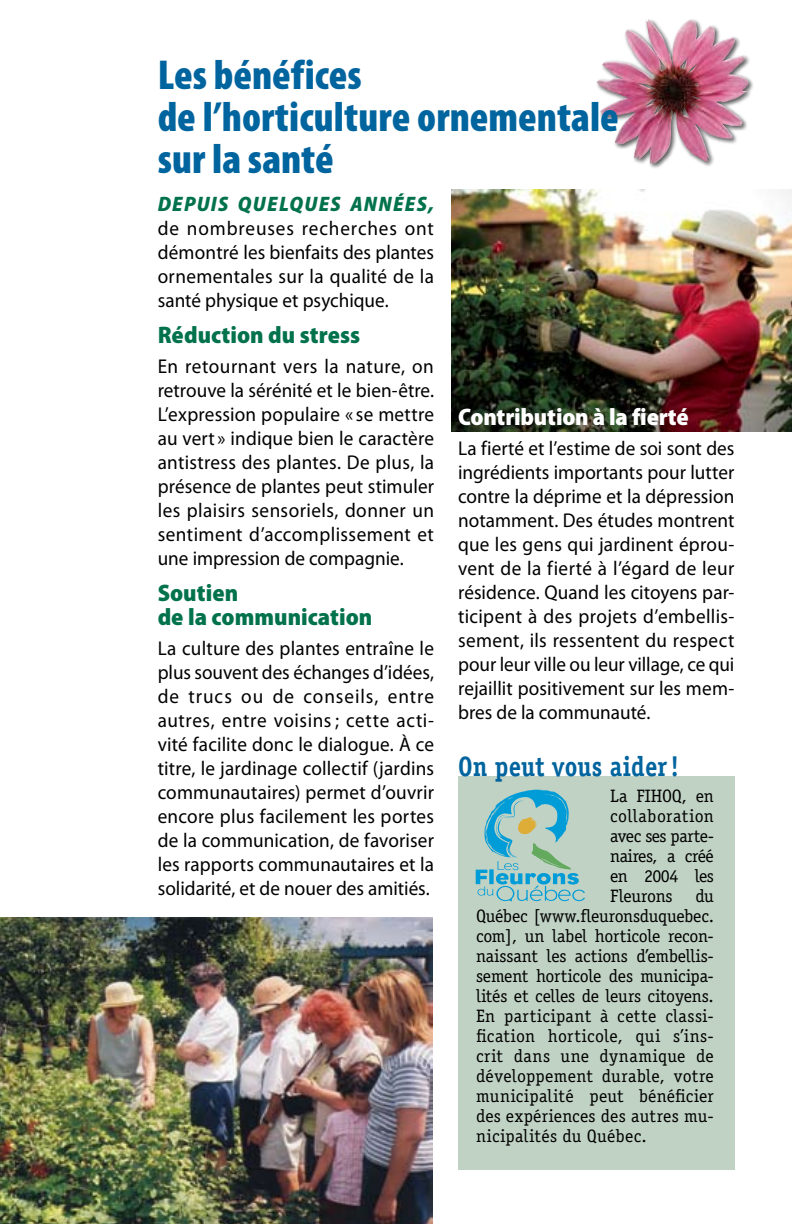
<style>
.page{position:relative;width:792px;height:1224px;background:#fff}
.page>*{position:absolute;margin:0;border:0;box-sizing:border-box;transform-origin:0 0}
.t1{font:900 condensed 42px/42px "Myriad Pro";color:#00649e}
.t2{font:700 28px "Officina Serif";letter-spacing:.005em;color:#00649e;scale:.88 1}
.t3{font:900 semi-condensed 24px/24px "Myriad Pro";color:#02724d}
.t4{font:900 semi-condensed 24px "Myriad Pro";letter-spacing:-.01em;color:#fff}
.t5{font:italic 900 semi-condensed 21px "Myriad Pro";letter-spacing:.06em;color:#02724d}
.t6{font:20px/24px "Myriad Pro";color:#000;text-align:justify;scale:.96 1}
.t7{font:18px/20px "Officina Serif";letter-spacing:.005em;color:#000;text-align:justify}
</style>
<div class="page">
<img style="left:451px;top:190px;width:341px;height:241px">
<div style="left:595px;top:18px;width:159px;height:151px;background:#000;opacity:.66"></div>
<img style="left:625px;top:19px;width:32px;height:47px">
<div style="left:458px;top:776px;width:276px;height:394px;background:#c0d2c4"></div>
<img style="left:0;top:918px;width:432px;height:306px">
<svg style="left:476px;top:790px;width:109px;height:111px"></svg>
<h1 class="t1" style="left:158px;top:55px;width:463px">Les bénéfices<br>de l’horticulture ornementale sur la santé</h1>
<p class="t5" style="left:158px;top:192px;width:278px">DEPUIS QUELQUES ANNÉES,</p>
<p class="t6" style="left:158px;top:216px;width:289px">de nombreuses recherches ont démontré les bienfaits des plantes ornementales sur la qualité de la santé physique et psychique.</p>
<p class="t3" style="left:158px;top:323px;width:204px">Réduction du stress</p>
<p class="t6" style="left:158px;top:354px;width:289px">En retournant vers la nature, on retrouve la sérénité et le bien-être.<br>L’expression populaire « se mettre au vert » indique bien le caractère antistress des plantes. De plus, la présence de plantes peut stimuler les plaisirs sensoriels, donner un sentiment d’accomplissement et une impression de compagnie.</p>
<p class="t3" style="left:158px;top:581px;width:216px">Soutien<br>de la communication</p>
<p class="t6" style="left:158px;top:636px;width:289px">La culture des plantes entraîne le plus souvent des échanges d’idées, de trucs ou de conseils, entre autres, entre voisins ; cette acti&shy;vité facilite donc le dialogue. À ce titre, le jardinage collectif (jardins communautaires) permet d’ouvrir encore plus facilement les portes de la communication, de favoriser les rapports communautaires et la solidarité, et de nouer des amitiés.</p>
<p class="t4" style="left:458px;top:404px;width:232px">Contribution à la fierté</p>
<p class="t6" style="left:458px;top:436px;width:289px">La fierté et l’estime de soi sont des ingrédients importants pour lutter contre la déprime et la dépression notamment. Des études montrent que les gens qui jardinent éprou&shy;vent de la fierté à l’égard de leur résidence. Quand les citoyens par&shy;ticipent à des projets d’embellis&shy;sement, ils ressentent du respect pour leur ville ou leur village, ce qui rejaillit positivement sur les mem&shy;bres de la communauté.</p>
<h2 class="t2" style="left:458px;top:749px;width:253px">On peut vous aider !</h2>
<p class="t7" style="left:610px;top:786px;width:105px">La FIHOQ, en collaboration avec ses parte&shy;naires, a créé en 2004 les Fleurons</p>
<p class="t7" style="left:476px;top:886px;width:239px;text-indent:219px">du Québec [www.fleuronsduquebec. com], un label horticole recon&shy;naissant les actions d’embellis&shy;sement horticole des municipa&shy;lités et celles de leurs citoyens.<br>En participant à cette classi&shy;fication horticole, qui s’ins&shy;crit dans une dynamique de développement durable, votre municipalité peut bénéficier des expériences des autres mu&shy;nicipalités du Québec.</p>
</div>
